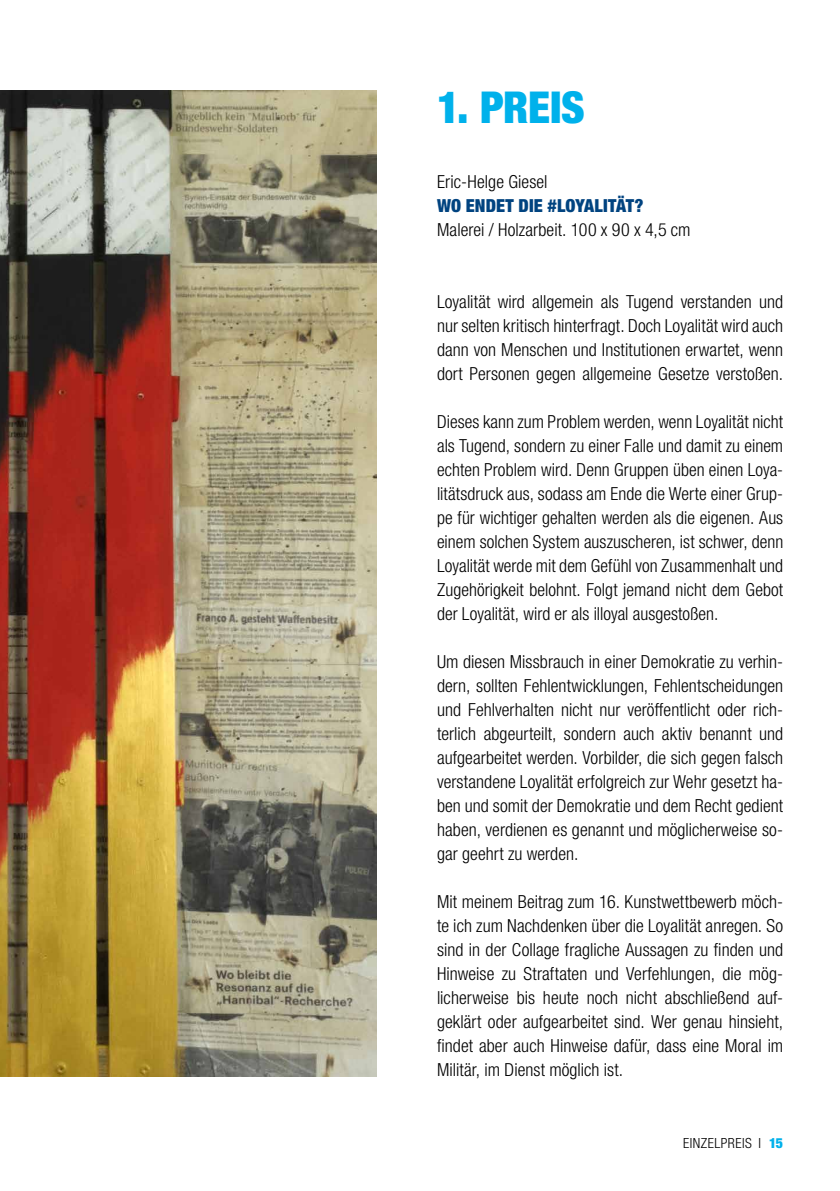
<style>
.page{position:relative;width:840px;height:1191px;background:#fff}
.page>*{position:absolute;margin:0;border:0;box-sizing:border-box;transform-origin:0 0}
.t1{font:900 condensed 44px "Helvetica Neue LTW1 G";letter-spacing:-.01em;color:#00b1eb}
.t2{font:300 condensed 18px/24px "Helvetica Neue LTW1 G";letter-spacing:.005em;color:#000;text-align:justify}
.t3{font:900 condensed 18px "Helvetica Neue LTW1 G";letter-spacing:.01em;color:#004380}
.t4{font:300 condensed 14px "Helvetica Neue LTW1 G";letter-spacing:.035em;color:#000}
.t5{font:900 condensed 14px "Helvetica Neue LTW1 G";color:#00b1eb}
</style>
<div class="page">
<img style="left:0;top:91px;width:376px;height:985px">
<h1 class="t1" style="left:437px;top:82px;width:149px">1. PREIS</h1>
<p class="t2" style="left:437px;top:170px;width:112px">Eric-Helge Giesel</p>
<p class="t3" style="left:437px;top:195px;width:208px">WO ENDET DIE #LOYALITÄT?</p>
<p class="t2" style="left:437px;top:218px;width:255px">Malerei / Holzarbeit. 100 x 90 x 4,5 cm</p>
<p class="t2" style="left:437px;top:290px;width:347px">Loyalität wird allgemein als Tugend verstanden und nur selten kritisch hinterfragt. Doch Loyalität wird auch dann von Menschen und Institutionen erwartet, wenn dort Personen gegen allgemeine Gesetze verstoßen.</p>
<p class="t2" style="left:437px;top:410px;width:347px">Dieses kann zum Problem werden, wenn Loyalität nicht als Tugend, sondern zu einer Falle und damit zu einem echten Problem wird. Denn Gruppen üben einen Loya&shy;litätsdruck aus, sodass am Ende die Werte einer Grup&shy;pe für wichtiger gehalten werden als die eigenen. Aus einem solchen System auszuscheren, ist schwer, denn Loyalität werde mit dem Gefühl von Zusammenhalt und Zugehörigkeit belohnt. Folgt jemand nicht dem Gebot der Loyalität, wird er als illoyal ausgestoßen.</p>
<p class="t2" style="left:437px;top:650px;width:347px">Um diesen Missbrauch in einer Demokratie zu verhin&shy;dern, sollten Fehlentwicklungen, Fehlentscheidungen und Fehlverhalten nicht nur veröffentlicht oder rich&shy;terlich abgeurteilt, sondern auch aktiv benannt und aufgearbeitet werden. Vorbilder, die sich gegen falsch verstandene Loyalität erfolgreich zur Wehr gesetzt ha&shy;ben und somit der Demokratie und dem Recht gedient haben, verdienen es genannt und möglicherweise so&shy;gar geehrt zu werden.</p>
<p class="t2" style="left:437px;top:890px;width:347px">Mit meinem Beitrag zum 16. Kunstwettbewerb möch&shy;te ich zum Nachdenken über die Loyalität anregen. So sind in der Collage fragliche Aussagen zu finden und Hinweise zu Straftaten und Verfehlungen, die mög&shy;licherweise bis heute noch nicht abschließend auf&shy;geklärt oder aufgearbeitet sind. Wer genau hinsieht, findet aber auch Hinweise dafür, dass eine Moral im Militär, im Dienst möglich ist.</p>
<p class="t4" style="left:682px;top:1135px;width:80px">EINZELPREIS I</p>
<p class="t5" style="left:768px;top:1135px;width:16px">15</p>
</div>
